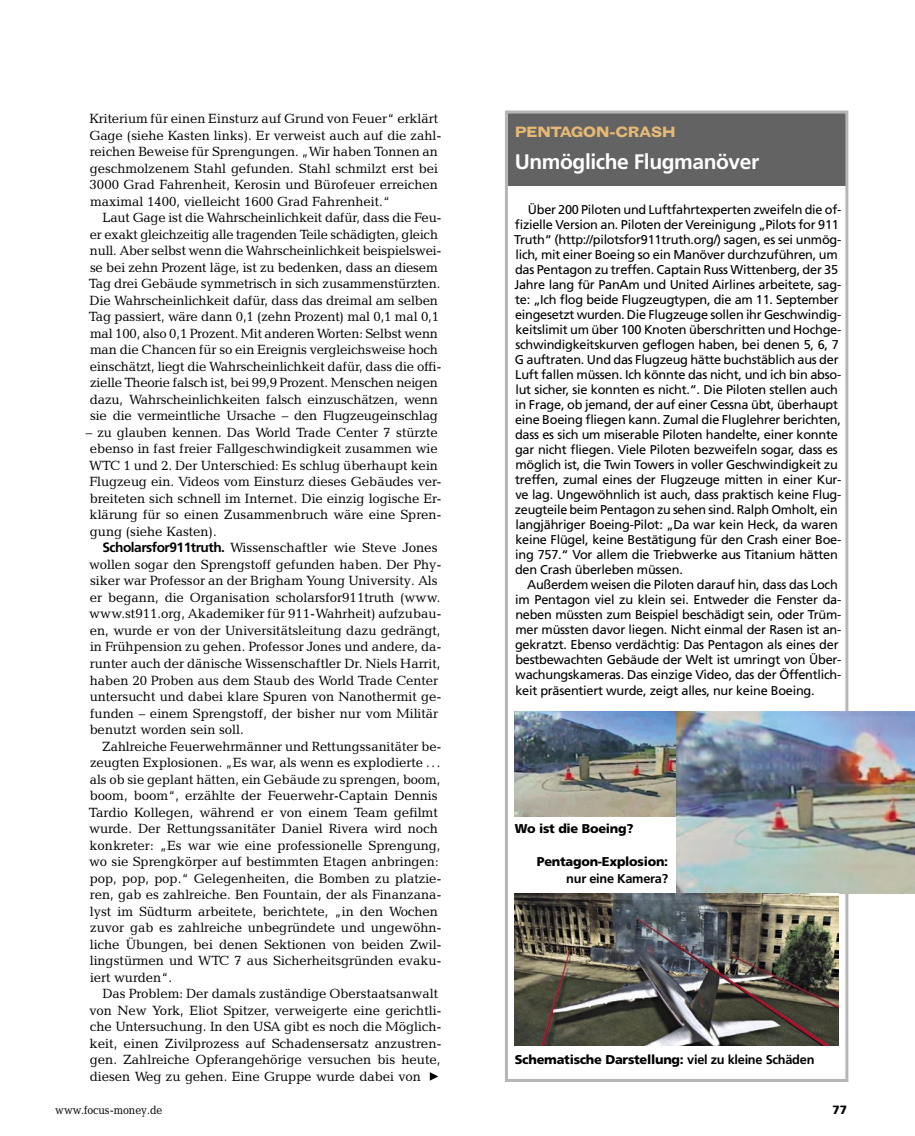
<style>
.page{position:relative;width:915px;height:1136px;background:#fff}
.page>*{position:absolute;margin:0;border:0;box-sizing:border-box;transform-origin:0 0}
.Kastentitel{font:700 21px "Frutiger";letter-spacing:-.02em;color:#fff}
.Balkentitel_01{font:700 expanded 15px "Grotesque";letter-spacing:-.04em;color:#e7b974}
.Lauftext_3_Sp{font:13.5px/16.5px "Candida Focus Roman";letter-spacing:-.01em;color:#000}
.Kastentext{font:12.75px/15px "Frutiger";letter-spacing:-.02em;color:#000}
.Bildunterschrift{font:900 12.75px/16.5px "Frutiger";letter-spacing:-.02em;color:#000;text-align:right}
.t1{font:12px "Candida Focus Roman";color:#000;scale:.9 1}
.t2{font:900 12px "Frutiger";color:#000}
.s1{font-family:"Frutiger";font-weight:700}
.s2{font-weight:700}
</style>
<div class="page">
<div style="left:507px;top:112px;width:338px;height:74px;background:#636363"></div>
<div style="left:504px;top:110px;width:344px;height:971px;border:3px solid #b6b6b6"></div>
<img style="left:514px;top:711px;width:162px;height:105px">
<img style="left:676px;top:711px;width:238px;height:182px">
<img style="left:514px;top:893px;width:323px;height:152px">
<svg style="left:429px;top:1072px;width:9px;height:8px"></svg>
<p class="Lauftext_3_Sp" style="left:89px;top:110px;width:354px">Kriterium für einen Einsturz auf Grund von Feuer“ erklärt Gage (siehe Kasten links). Er verweist auch auf die zahl&shy;reichen Beweise für Sprengungen. „Wir haben Tonnen an geschmolzenem Stahl gefunden. Stahl schmilzt erst bei 3000 Grad Fahrenheit, Kerosin und Bürofeuer erreichen maximal 1400, vielleicht 1600 Grad Fahrenheit.“</p>
<p class="Lauftext_3_Sp" style="left:89px;top:209px;width:354px;text-indent:13px">Laut Gage ist die Wahrscheinlichkeit dafür, dass die Feu&shy;er exakt gleichzeitig alle tragenden Teile schädigten, gleich null. Aber selbst wenn die Wahrscheinlichkeit beispielswei&shy;se bei zehn Prozent läge, ist zu bedenken, dass an diesem Tag drei Gebäude symmetrisch in sich zusammenstürzten.<br>Die Wahrscheinlichkeit dafür, dass das dreimal am selben Tag passiert, wäre dann 0,1 (zehn Prozent) mal 0,1 mal 0,1 mal 100, also 0,1 Prozent. Mit anderen Worten: Selbst wenn man die Chancen für so ein Ereignis vergleichsweise hoch einschätzt, liegt die Wahrscheinlichkeit dafür, dass die offi&shy;zielle Theorie falsch ist, bei 99,9 Prozent. Menschen neigen dazu, Wahrscheinlichkeiten falsch einzuschätzen, wenn sie die vermeintliche Ursache – den Flugzeugeinschlag</p>
<p class="Lauftext_3_Sp" style="left:86px;top:424px;width:357px">– zu glauben kennen. Das World Trade Center 7 stürzte ebenso in fast freier Fallgeschwindigkeit zusammen wie WTC 1 und 2. Der Unterschied: Es schlug überhaupt kein Flugzeug ein. Videos vom Einsturz dieses Gebäudes ver&shy;breiteten sich schnell im Internet. Die einzig logische Er&shy;klärung für so einen Zusammenbruch wäre eine Spren&shy;gung (siehe Kasten).</p>
<p class="Lauftext_3_Sp" style="left:89px;top:539px;width:354px;text-indent:13px"><span class="s1">Scholarsfor911truth.</span> Wissenschaftler wie Steve Jones wollen sogar den Sprengstoff gefunden haben. Der Phy&shy;siker war Professor an der Brigham Young University. Als er begann, die Organisation scholarsfor911truth (www. www.st911.org, Akademiker für 911-Wahrheit) aufzubau&shy;en, wurde er von der Universitätsleitung dazu gedrängt, in Frühpension zu gehen. Professor Jones und andere, da&shy;runter auch der dänische Wissenschaftler Dr. Niels Harrit, haben 20 Proben aus dem Staub des World Trade Center untersucht und dabei klare Spuren von Nanothermit ge&shy;funden – einem Sprengstoff, der bisher nur vom Militär benutzt worden sein soll.</p>
<p class="Lauftext_3_Sp" style="left:89px;top:737px;width:354px;text-indent:13px">Zahlreiche Feuerwehrmänner und Rettungssanitäter be&shy;zeugten Explosionen. „Es war, als wenn es explodierte ... als ob sie geplant hätten, ein Gebäude zu sprengen, boom, boom, boom“, erzählte der Feuerwehr-Captain Dennis Tardio Kollegen, während er von einem Team gefilmt wurde. Der Rettungssanitäter Daniel Rivera wird noch konkreter: „Es war wie eine professionelle Sprengung, wo sie Sprengkörper auf bestimmten Etagen anbringen: pop, pop, pop.“ Gelegenheiten, die Bomben zu platzie&shy;ren, gab es zahlreiche. Ben Fountain, der als Finanzana&shy;lyst im Südturm arbeitete, berichtete, „in den Wochen zuvor gab es zahlreiche unbegründete und ungewöhn&shy;liche Übungen, bei denen Sektionen von beiden Zwil&shy;lingstürmen und WTC 7 aus Sicherheitsgründen evaku&shy;iert wurden“.</p>
<p class="Lauftext_3_Sp" style="left:89px;top:985px;width:354px;text-indent:13px">Das Problem: Der damals zuständige Oberstaatsanwalt von New York, Eliot Spitzer, verweigerte eine gerichtli&shy;che Untersuchung. In den USA gibt es noch die Möglich&shy;keit, einen Zivilprozess auf Schadensersatz anzustren&shy;gen. Zahlreiche Opferangehörige versuchen bis heute, diesen Weg zu gehen. Eine Gruppe wurde dabei von</p>
<p class="Balkentitel_01" style="left:514px;top:123px;width:163px">PENTAGON-CRASH</p>
<p class="Kastentitel" style="left:514px;top:150px;width:246px">Unmögliche Flugmanöver</p>
<p class="Kastentext" style="left:514px;top:202px;width:328px;text-indent:14px">Über 200 Piloten und Luftfahrtexperten zweifeln die of&shy;fizielle Version an. Piloten der Vereinigung „Pilots for 911<br>Truth“ (http://pilotsfor911truth.org/) sagen, es sei unmög&shy;lich, mit einer Boeing so ein Manöver durchzuführen, um das Pentagon zu treffen. Captain Russ Wittenberg, der 35<br>Jahre lang für PanAm und United Airlines arbeitete, sag&shy;te: „Ich flog beide Flugzeugtypen, die am 11. September eingesetzt wurden. Die Flugzeuge sollen ihr Geschwindig&shy;keitslimit um über 100 Knoten überschritten und Hochge&shy;schwindigkeitskurven geflogen haben, bei denen 5, 6, 7<br>G auftraten. Und das Flugzeug hätte buchstäblich aus der Luft fallen müssen. Ich könnte das nicht, und ich bin abso&shy;lut sicher, sie konnten es nicht.“. Die Piloten stellen auch in Frage, ob jemand, der auf einer Cessna übt, überhaupt eine Boeing fliegen kann. Zumal die Fluglehrer berichten, dass es sich um miserable Piloten handelte, einer konnte gar nicht fliegen. Viele Piloten bezweifeln sogar, dass es möglich ist, die Twin Towers in voller Geschwindigkeit zu treffen, zumal eines der Flugzeuge mitten in einer Kur&shy;ve lag. Ungewöhnlich ist auch, dass praktisch keine Flug&shy;zeugteile beim Pentagon zu sehen sind. Ralph Omholt, ein langjähriger Boeing-Pilot: „Da war kein Heck, da waren keine Flügel, keine Bestätigung für den Crash einer Boe&shy;ing 757.“ Vor allem die Triebwerke aus Titanium hätten den Crash überleben müssen.</p>
<p class="Kastentext" style="left:515px;top:577px;width:327px;text-indent:12px">Außerdem weisen die Piloten darauf hin, dass das Loch im Pentagon viel zu klein sei. Entweder die Fenster da&shy;neben müssten zum Beispiel beschädigt sein, oder Trüm&shy;mer müssten davor liegen. Nicht einmal der Rasen ist an&shy;gekratzt. Ebenso verdächtig: Das Pentagon als eines der bestbewachten Gebäude der Welt ist umringt von Über&shy;wachungskameras. Das einzige Video, das der Öffentlich&shy;keit präsentiert wurde, zeigt alles, nur keine Boeing.</p>
<p class="Bildunterschrift" style="left:514px;top:820px;width:120px">Wo ist die Boeing?</p>
<p class="Bildunterschrift" style="left:536px;top:853px;width:133px">Pentagon-Explosion: <span class="s2">nur eine Kamera?</span></p>
<p class="Bildunterschrift" style="left:514px;top:1051px;width:301px">Schematische Darstellung: <span class="s2">viel zu kleine Schäden</span></p>
<p class="t1" style="left:55px;top:1102px;width:120px">www.focus-money.de</p>
<p class="t2" style="left:832px;top:1102px;width:16px">77</p>
</div>
